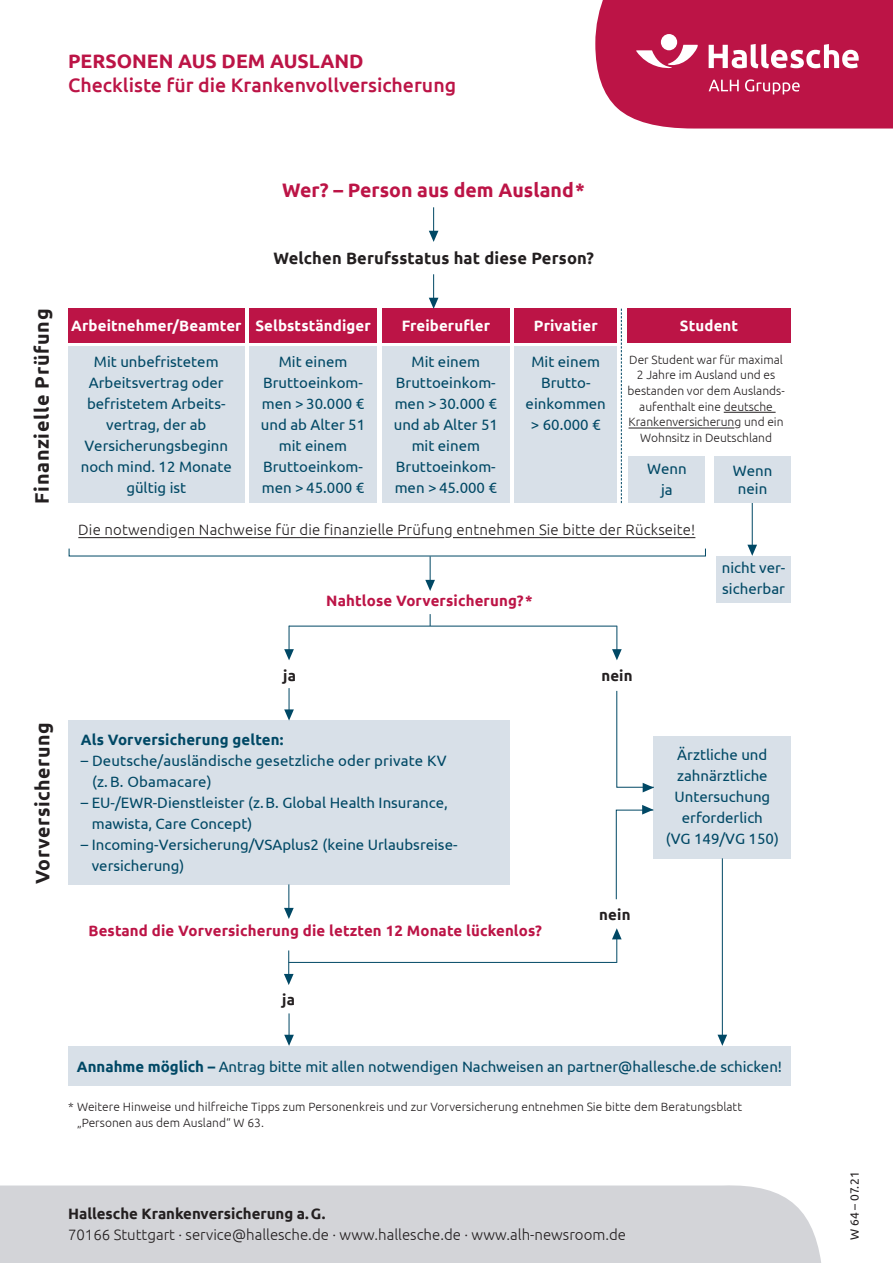
<style>
.page{position:relative;width:893px;height:1263px;background:#fff}
.page>*{position:absolute;margin:0;border:0;box-sizing:border-box;transform-origin:0 0}
.t1{font:700 19.5px "Ubuntu";color:#bc1446}
.t2{font:500 19.5px "Ubuntu";color:#bc1446}
.t3{font:700 19.5px "Ubuntu";letter-spacing:.035em;color:#231f20}
.t4{font:700 16.5px "Ubuntu";letter-spacing:.01em;color:#231f20}
.t5{font:15px/21px "Ubuntu";color:#004865;text-align:center}
.t6{font:300 15px "Ubuntu";letter-spacing:.01em;color:#231f20}
.t7{font:700 15px "Ubuntu";letter-spacing:.01em;color:#bc1446}
.t8{font:700 15px "Ubuntu";letter-spacing:.01em;color:#fff}
.t9{font:700 15px "Ubuntu";color:#231f20}
.t10{font:700 15px "Ubuntu";letter-spacing:.01em;color:#004865}
.t11{font:300 12px/15.8px "Ubuntu";color:#231f20}
.t12{font:12px "Ubuntu";color:#231f20}
.s1{font-weight:700}
</style>
<div class="page">
<div style="left:0;top:1185px;width:821px;height:78px;background:#d3d4d8"></div>
<svg style="left:595px;top:0;width:298px;height:129px;background:#c32e5a"></svg>
<div style="left:68px;top:347px;width:176px;height:156px;background:#d8e0e8"></div>
<div style="left:68px;top:309px;width:176px;height:34px;background:#bc1446"></div>
<div style="left:249px;top:347px;width:128px;height:156px;background:#d8e0e8"></div>
<div style="left:249px;top:309px;width:128px;height:34px;background:#bc1446"></div>
<div style="left:382px;top:347px;width:128px;height:156px;background:#d8e0e8"></div>
<div style="left:382px;top:309px;width:128px;height:34px;background:#bc1446"></div>
<div style="left:515px;top:347px;width:102px;height:156px;background:#d8e0e8"></div>
<div style="left:515px;top:309px;width:102px;height:34px;background:#bc1446"></div>
<hr style="left:78px;top:537px;width:92px;height:1px;background:#231f20">
<hr style="left:178px;top:537px;width:266px;height:1px;background:#231f20">
<hr style="left:453px;top:537px;width:242px;height:1px;background:#231f20">
<div style="left:654px;top:736px;width:137px;height:122px;background:#d8e0e8"></div>
<div style="left:68px;top:721px;width:442px;height:164px;background:#d8e0e8"></div>
<div style="left:68px;top:1046px;width:723px;height:39px;background:#d8e0e8"></div>
<div style="left:627px;top:309px;width:164px;height:34px;background:#bc1446"></div>
<svg style="left:621px;top:309px;width:1px;height:194px"></svg>
<div style="left:629px;top:457px;width:76px;height:46px;background:#d8e0e8"></div>
<hr style="left:724px;top:412px;width:52px;height:1px;background:#231f20">
<hr style="left:628px;top:428px;width:106px;height:1px;background:#231f20">
<div style="left:716px;top:556px;width:75px;height:47px;background:#d8e0e8"></div>
<hr style="left:752px;top:500px;width:1px;height:49px;background:#004865">
<svg style="left:747px;top:545px;width:10px;height:11px"></svg>
<svg style="left:429px;top:207px;width:9px;height:35px"></svg>
<svg style="left:429px;top:274px;width:9px;height:35px"></svg>
<svg style="left:425px;top:556px;width:10px;height:35px"></svg>
<hr style="left:289px;top:626px;width:328px;height:1px;background:#004865">
<svg style="left:284px;top:626px;width:10px;height:34px"></svg>
<svg style="left:612px;top:626px;width:10px;height:34px"></svg>
<svg style="left:284px;top:688px;width:10px;height:33px"></svg>
<svg style="left:616px;top:690px;width:38px;height:102px"></svg>
<svg style="left:615px;top:805px;width:39px;height:95px"></svg>
<svg style="left:284px;top:884px;width:10px;height:35px"></svg>
<hr style="left:289px;top:962px;width:328px;height:1px;background:#004865">
<svg style="left:284px;top:950px;width:10px;height:35px"></svg>
<hr style="left:722px;top:858px;width:1px;height:181px;background:#004865">
<svg style="left:717px;top:1035px;width:10px;height:11px"></svg>
<svg style="left:612px;top:928px;width:10px;height:35px"></svg>
<svg style="left:430px;top:614px;width:1px;height:12px"></svg>
<svg style="left:284px;top:1013px;width:10px;height:33px"></svg>
<div style="left:714px;top:456px;width:77px;height:47px;background:#d8e0e8"></div>
<h1 class="t1" style="left:68px;top:49px;width:297px">PERSONEN AUS DEM AUSLAND</h1>
<h1 class="t2" style="left:68px;top:73px;width:390px">Checkliste für die Krankenvollversicherung</h1>
<h1 class="t1" style="left:282px;top:178px;width:304px">Wer? – Person aus dem Ausland*</h1>
<h1 class="t3" style="left:30px;top:504px;width:197px;rotate:-90deg">Finanzielle Prüfung</h1>
<p class="t4" style="left:273px;top:248px;width:322px">Welchen Berufsstatus hat diese Person?</p>
<p class="t8" style="left:71px;top:317px;width:172px">Arbeitnehmer/Beamter</p>
<p class="t5" style="left:81px;top:351px;width:152px">Mit unbefristetem<br>Arbeitsvertrag oder befristetem Arbeits&shy;vertrag, der ab<br>Versicherungsbeginn noch mind. 12 Monate gültig ist</p>
<p class="t8" style="left:255px;top:317px;width:117px">Selbstständiger</p>
<p class="t5" style="left:261px;top:351px;width:106px">Mit einem<br>Bruttoeinkom&shy;men &gt; 30.000 € und ab Alter 51 mit einem<br>Bruttoeinkom&shy;men &gt; 45.000 €</p>
<p class="t8" style="left:402px;top:317px;width:90px">Freiberufler</p>
<p class="t5" style="left:394px;top:351px;width:106px">Mit einem<br>Bruttoeinkom&shy;men &gt; 30.000 € und ab Alter 51 mit einem<br>Bruttoeinkom&shy;men &gt; 45.000 €</p>
<p class="t8" style="left:534px;top:317px;width:65px">Privatier</p>
<p class="t5" style="left:526px;top:351px;width:82px">Mit einem<br>Brutto&shy;einkommen &gt; 60.000 €</p>
<p class="t8" style="left:680px;top:317px;width:60px">Student</p>
<p class="t11" style="left:627px;top:351px;width:159px;text-align:center">Der Student war für maximal<br>2 Jahre im Ausland und es bestanden vor dem Auslands&shy;aufenthalt eine deutsche<br>Krankenversicherung und ein<br>Wohnsitz in Deutschland</p>
<p class="t5" style="left:647px;top:458px;width:41px">Wenn ja</p>
<p class="t5" style="left:733px;top:461px;width:41px;line-height:18px">Wenn nein</p>
<p class="t6" style="left:78px;top:521px;width:619px">Die notwendigen Nachweise für die finanzielle Prüfung entnehmen Sie bitte der Rückseite!</p>
<p class="t7" style="left:326px;top:591px;width:208px">Nahtlose Vorversicherung?*</p>
<p class="t5" style="left:722px;top:557px;width:65px;text-align:left">nicht ver&shy;sicherbar</p>
<h1 class="t3" style="left:31px;top:884px;width:164px;rotate:-90deg">Vorversicherung</h1>
<p class="t9" style="left:283px;top:666px;width:14px">ja</p>
<p class="t10" style="left:81px;top:731px;width:204px">Als Vorversicherung gelten:</p>
<p class="t5" style="left:92px;top:750px;width:356px;text-align:left;text-indent:-11px">– Deutsche/ausländische gesetzliche oder private KV (z.B. Obamacare)</p>
<p class="t5" style="left:92px;top:792px;width:358px;text-align:left;text-indent:-11px">– EU-/EWR-Dienstleister (z.B. Global Health Insurance, mawista, Care Concept)</p>
<p class="t5" style="left:92px;top:834px;width:366px;text-align:left;text-indent:-11px">– Incoming-Versicherung/VSAplus2 (keine Urlaubsreise&shy;versicherung)</p>
<p class="t7" style="left:88px;top:921px;width:455px">Bestand die Vorversicherung die letzten 12 Monate lückenlos?</p>
<p class="t9" style="left:601px;top:666px;width:33px">nein</p>
<p class="t9" style="left:599px;top:905px;width:33px">nein</p>
<p class="t5" style="left:666px;top:744px;width:115px">Ärztliche und zahnärztliche<br>Untersuchung erforderlich<br>(VG 149/VG 150)</p>
<p class="t9" style="left:282px;top:991px;width:14px">ja</p>
<p class="t5" style="left:77px;top:1055px;width:707px"><span class="s1">Annahme möglich –</span> Antrag bitte mit allen notwendigen Nachweisen an partner@hallesche.de schicken!</p>
<p class="t11" style="left:77px;top:1099px;width:666px;text-indent:-9px">* Weitere Hinweise und hilfreiche Tipps zum Personenkreis und zur Vorversicherung entnehmen Sie bitte dem Beratungsblatt „Personen aus dem Ausland“ W 63.</p>
<p class="t9" style="left:68px;top:1205px;width:259px">Hallesche Krankenversicherung a.G.</p>
<p class="t6" style="left:68px;top:1226px;width:559px">70166 Stuttgart · service@hallesche.de · www.hallesche.de · www.alh-newsroom.de</p>
<p class="t12" style="left:847px;top:1240px;width:70px;rotate:-90deg">W 64 – 07.21</p>
</div>
